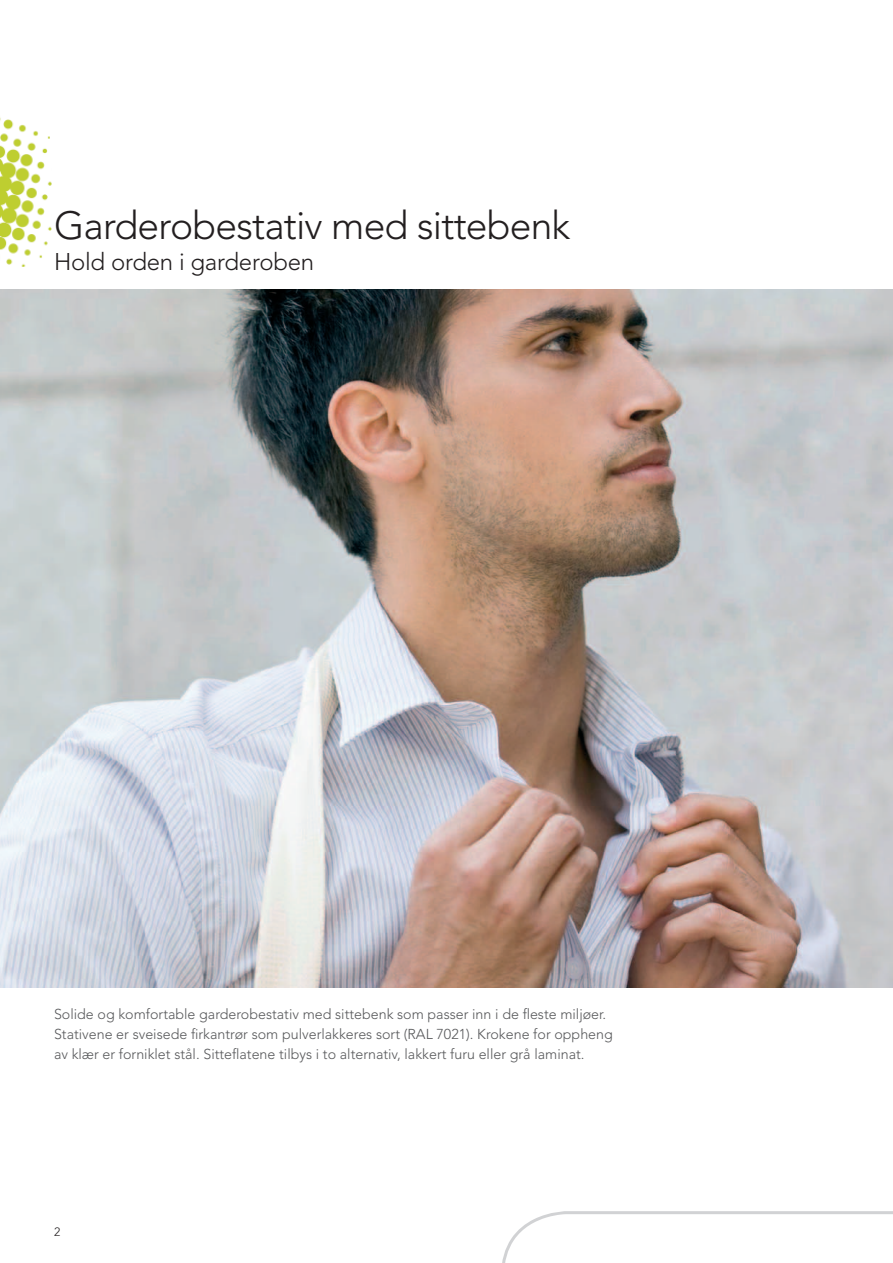
<style>
.page{position:relative;width:893px;height:1263px;background:#fff}
.page>*{position:absolute;margin:0;border:0;box-sizing:border-box;transform-origin:0 0}
.t1{font:300 39px "Avenir";letter-spacing:-.02em;color:#231f20}
.t2{font:300 24px "Avenir";letter-spacing:-.01em;color:#231f20}
.t3{font:300 14.25px/20.2px "Avenir";color:#57585a}
.t4{font:300 12px "Avenir";color:#231f20}
</style>
<div class="page">
<img style="left:0;top:289px;width:893px;height:698px">
<img style="left:0;top:117px;width:52px;height:150px">
<svg style="left:502px;top:1211px;width:391px;height:52px"></svg>
<h1 class="t1" style="left:54px;top:202px;width:518px">Garderobestativ med sittebenk</h1>
<h2 class="t2" style="left:54px;top:248px;width:262px">Hold orden i garderoben</h2>
<p class="t3" style="left:54px;top:1003px;width:560px">Solide og komfortable garderobestativ med sittebenk som passer inn i de fleste miljøer.<br>Stativene er sveisede firkantrør som pulverlakkeres sort (RAL 7021). Krokene for oppheng av klær er forniklet stål. Sitteflatene tilbys i to alternativ, lakkert furu eller grå laminat.</p>
<p class="t4" style="left:54px;top:1225px;width:8px">2</p>
</div>
